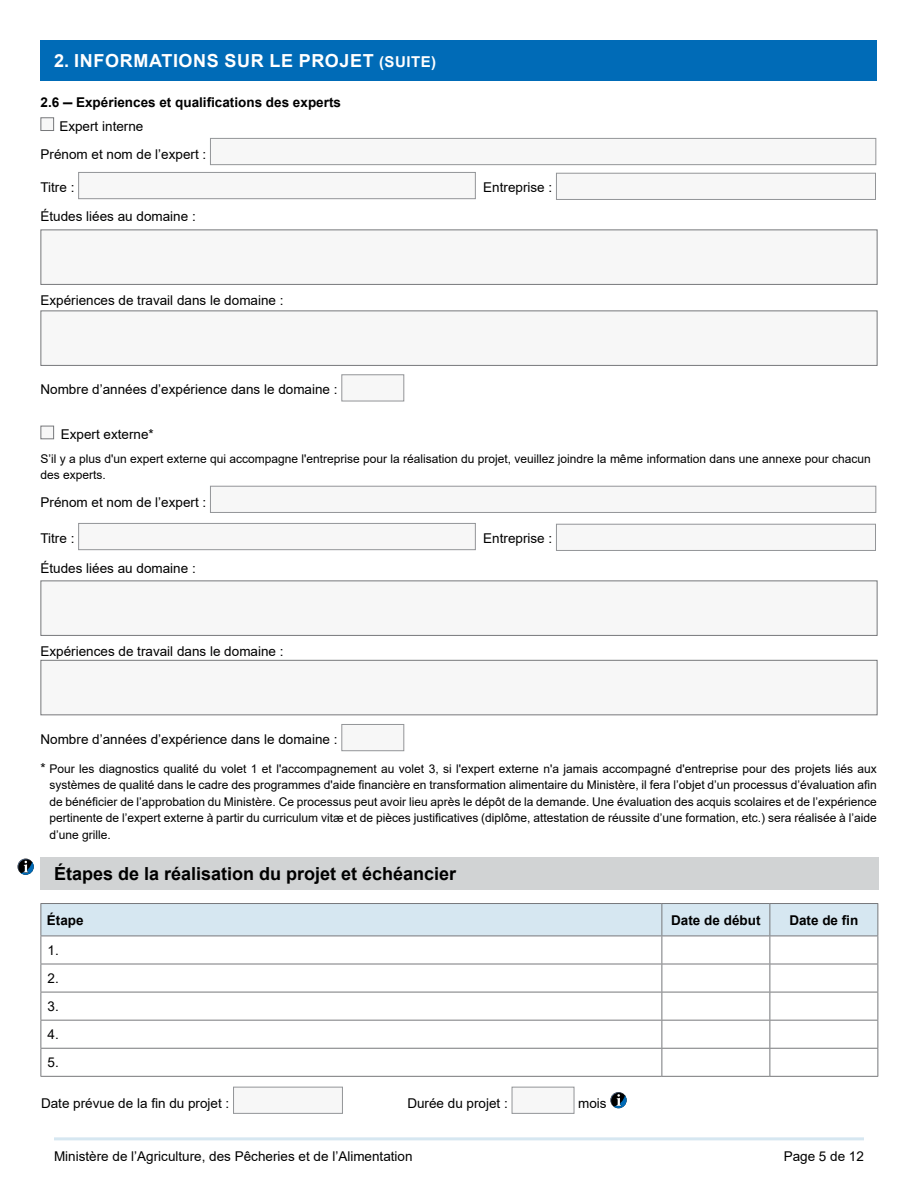
<style>
.page{position:relative;width:918px;height:1188px;background:#fff}
.page>*{position:absolute;margin:0;border:0;box-sizing:border-box;transform-origin:0 0}
.t1{font:700 18px "Dywvqd Arial";color:#000}
.t2{font:700 18px "Dywvqd Arial";letter-spacing:.035em;color:#fff}
.t3{font:13.5px "Jqqfxr Arial";color:#000}
.t4{font:13.5px "Dhfxbh Arial";color:#000}
.t5{font:700 13.5px "Fhfnpd Arial";color:#000}
.t6{font:700 13.5px "Dywvqd Arial";color:#000}
.t7{font:13.5px "Kxfcts Arial";color:#000}
.t8{font:12px/16.5px "Jqqfxr Arial";color:#000;text-align:justify}
.s1{font-size:15px}
.s2{font-family:"Dywvqd Arial"}
.s3{font-family:"Kxfcts Arial";font-size:13.5px}
</style>
<div class="page">
<hr style="left:54px;top:1137px;width:810px;height:3px;background:#d6e7f1">
<div style="left:40px;top:40px;width:838px;height:41px;background:#006bb7"></div>
<div style="left:210px;top:138px;width:666px;height:27px;background:#f7f7f7;border:1px solid #939598"></div>
<div style="left:78px;top:172px;width:398px;height:27px;background:#f7f7f7;border:1px solid #939598"></div>
<div style="left:78px;top:523px;width:398px;height:27px;background:#f7f7f7;border:1px solid #939598"></div>
<div style="left:556px;top:173px;width:320px;height:27px;background:#f7f7f7;border:1px solid #939598"></div>
<div style="left:556px;top:524px;width:320px;height:27px;background:#f7f7f7;border:1px solid #939598"></div>
<div style="left:40px;top:230px;width:838px;height:55px;background:#f7f7f7;border:1px solid #77787b"></div>
<div style="left:40px;top:310px;width:838px;height:56px;background:#f7f7f7;border:1px solid #77787b"></div>
<div style="left:40px;top:117px;width:14px;height:14px;background:#f7f7f7;border:1px solid #77787b"></div>
<div style="left:40px;top:426px;width:14px;height:13px;background:#f7f7f7;border:1px solid #77787b"></div>
<div style="left:341px;top:374px;width:63px;height:27px;background:#f7f7f7;border:1px solid #939598"></div>
<div style="left:210px;top:486px;width:666px;height:27px;background:#f7f7f7;border:1px solid #939598"></div>
<div style="left:341px;top:724px;width:63px;height:27px;background:#f7f7f7;border:1px solid #939598"></div>
<div style="left:40px;top:580px;width:838px;height:56px;background:#f7f7f7;border:1px solid #77787b"></div>
<div style="left:40px;top:660px;width:838px;height:55px;background:#f7f7f7;border:1px solid #77787b"></div>
<div style="left:54px;top:857px;width:824px;height:33px;background:#d1d3d4"></div>
<hr style="left:40px;top:903px;width:622px;height:1px;background:#77787b">
<hr style="left:662px;top:903px;width:108px;height:1px;background:#77787b">
<hr style="left:770px;top:903px;width:108px;height:1px;background:#77787b">
<svg style="left:40px;top:904px;width:839px;height:172px"></svg>
<hr style="left:40px;top:1076px;width:622px;height:1px;background:#77787b">
<hr style="left:662px;top:1076px;width:108px;height:1px;background:#77787b">
<hr style="left:770px;top:1076px;width:108px;height:1px;background:#77787b">
<svg style="left:18px;top:859px;width:16px;height:16px"></svg>
<div style="left:233px;top:1087px;width:110px;height:27px;background:#f7f7f7;border:1px solid #939598"></div>
<div style="left:512px;top:1087px;width:62px;height:27px;background:#f7f7f7;border:1px solid #939598"></div>
<svg style="left:611px;top:1092px;width:16px;height:16px"></svg>
<h1 class="t2" style="left:54px;top:48px;width:384px">2. INFORMATIONS SUR LE PROJET <span class="s1">(SUITE)</span></h1>
<h3 class="t5" style="left:40px;top:93px;width:302px"><span class="s2">2.6 –</span> Expériences et qualifications des experts</h3>
<p class="t3" style="left:59px;top:117px;width:86px">Expert interne</p>
<p class="t3" style="left:41px;top:145px;width:167px">Prénom et nom de l’expert :</p>
<p class="t3" style="left:40px;top:178px;width:36px">Titre :</p>
<p class="t3" style="left:41px;top:207px;width:157px">Études liées au domaine :</p>
<p class="t3" style="left:40px;top:291px;width:245px">Expériences de travail dans le domaine :</p>
<p class="t3" style="left:40px;top:380px;width:299px">Nombre d’années d’expérience dans le domaine :</p>
<p class="t3" style="left:61px;top:425px;width:95px">Expert externe*</p>
<p class="t3" style="left:483px;top:178px;width:71px">Entreprise :</p>
<p class="t8" style="left:41px;top:450px;width:832px">S’il y a plus d'un expert externe qui accompagne l'entreprise pour la réalisation du projet, veuillez joindre la même information dans une annexe pour chacun des experts.</p>
<p class="t3" style="left:40px;top:493px;width:167px">Prénom et nom de l’expert :</p>
<p class="t3" style="left:40px;top:529px;width:36px">Titre :</p>
<p class="t3" style="left:40px;top:559px;width:157px">Études liées au domaine :</p>
<p class="t3" style="left:40px;top:642px;width:245px">Expériences de travail dans le domaine :</p>
<p class="t3" style="left:483px;top:529px;width:71px">Entreprise :</p>
<p class="t3" style="left:40px;top:730px;width:299px">Nombre d’années d’expérience dans le domaine :</p>
<p class="t8" style="left:50px;top:760px;width:829px;text-indent:-9px"><span class="s3">*</span> Pour les diagnostics qualité du volet 1 et l'accompagnement au volet 3, si l'expert externe n'a jamais accompagné d'entreprise pour des projets liés aux systèmes de qualité dans le cadre des programmes d'aide financière en transformation alimentaire du Ministère, il fera l’objet d’un processus d’évaluation afin de bénéficier de l’approbation du Ministère. Ce processus peut avoir lieu après le dépôt de la demande. Une évaluation des acquis scolaires et de l’expérience pertinente de l’expert externe à partir du curriculum vitæ et de pièces justificatives (diplôme, attestation de réussite d’une formation, etc.) sera réalisée à l’aide d’une grille.</p>
<h3 class="t1" style="left:54px;top:861px;width:404px">Étapes de la réalisation du projet et échéancier</h3>
<p class="t6" style="left:47px;top:910px;width:38px">Étape</p>
<p class="t6" style="left:671px;top:910px;width:91px">Date de début</p>
<p class="t5" style="left:789px;top:910px;width:71px">Date de fin</p>
<p class="t7" style="left:48px;top:941px;width:13px">1.</p>
<p class="t7" style="left:48px;top:969px;width:13px">2.</p>
<p class="t7" style="left:48px;top:997px;width:13px">3.</p>
<p class="t7" style="left:48px;top:1025px;width:13px">4.</p>
<p class="t3" style="left:48px;top:1053px;width:13px">5.</p>
<p class="t3" style="left:41px;top:1094px;width:190px">Date prévue de la fin du projet :</p>
<p class="t3" style="left:407px;top:1094px;width:102px">Durée du projet :</p>
<p class="t3" style="left:578px;top:1094px;width:30px">mois</p>
<p class="t4" style="left:54px;top:1147px;width:360px">Ministère de l’Agriculture, des Pêcheries et de l’Alimentation</p>
<p class="t3" style="left:784px;top:1147px;width:82px">Page 5 de 12</p>
</div>
